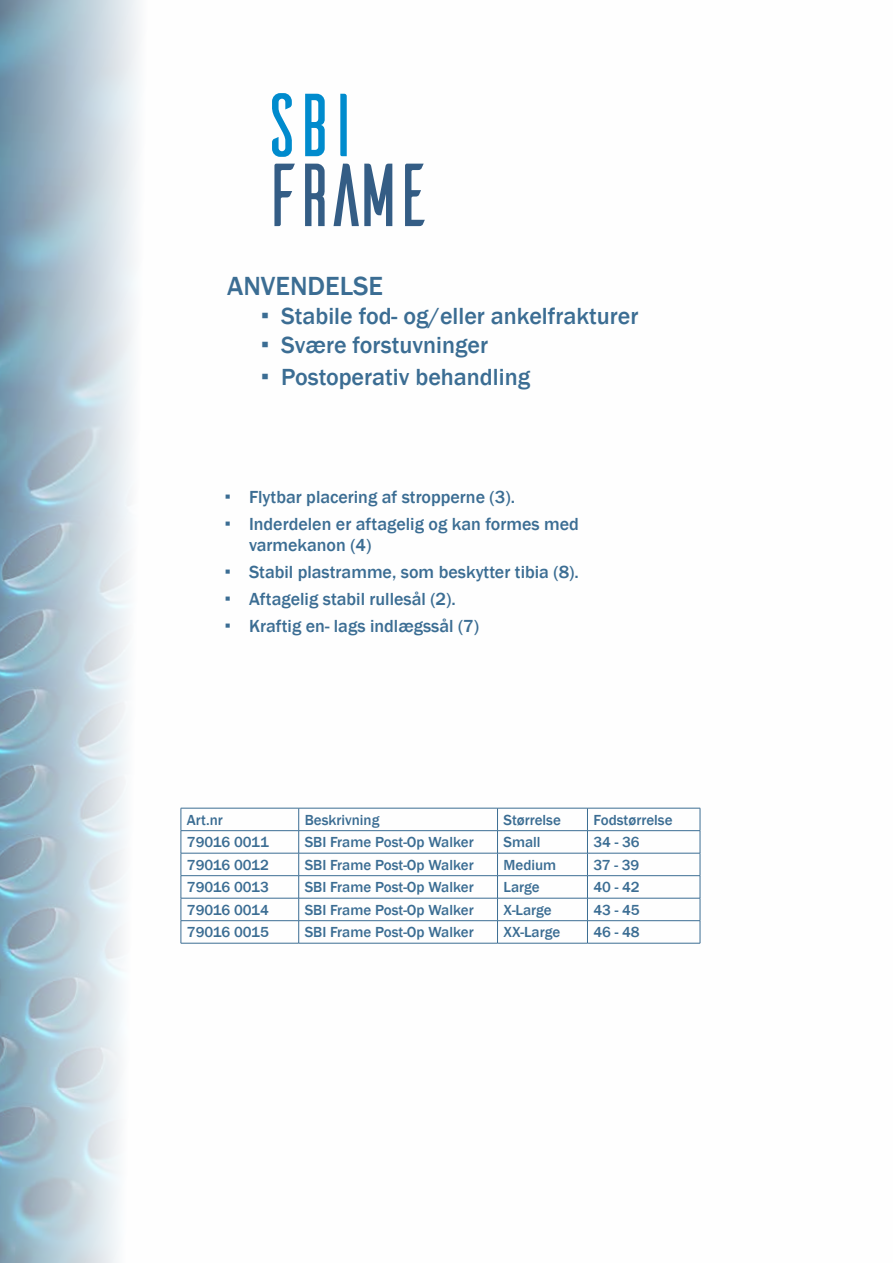
<style>
.page{position:relative;width:893px;height:1263px;background:#fff}
.page>*{position:absolute;margin:0;border:0;box-sizing:border-box;transform-origin:0 0}
.t1{font:89.25px "Ailerons";letter-spacing:-.23em;color:#345d85}
.t2{font:89.25px "Ailerons";color:#008bcd}
.t3{font:500 27px "Franklin Gothic";color:#3b6d93}
.t4{font:500 24px "Franklin Gothic";color:#3b6d93}
.t5{font:500 18px/21.6px "Franklin Gothic";color:#3b6d93}
.t6{font:500 15px "Franklin Gothic";color:#3b6d93}
.s1{font-family:"Akzidenz Grotesk BQ";font-weight:400}
</style>
<div class="page">
<img style="left:0;top:0;width:701px;height:1263px">
<hr style="left:181px;top:808px;width:118px;height:1px;background:#3b6d93">
<hr style="left:299px;top:808px;width:198px;height:1px;background:#3b6d93">
<hr style="left:497px;top:808px;width:90px;height:1px;background:#3b6d93">
<hr style="left:587px;top:808px;width:113px;height:1px;background:#3b6d93">
<hr style="left:181px;top:830px;width:118px;height:1px;background:#3b6d93">
<hr style="left:299px;top:830px;width:198px;height:1px;background:#3b6d93">
<hr style="left:497px;top:830px;width:90px;height:1px;background:#3b6d93">
<hr style="left:587px;top:830px;width:113px;height:1px;background:#3b6d93">
<hr style="left:181px;top:853px;width:118px;height:1px;background:#3b6d93">
<hr style="left:299px;top:853px;width:198px;height:1px;background:#3b6d93">
<hr style="left:497px;top:853px;width:90px;height:1px;background:#3b6d93">
<hr style="left:587px;top:853px;width:113px;height:1px;background:#3b6d93">
<hr style="left:181px;top:875px;width:118px;height:1px;background:#3b6d93">
<hr style="left:299px;top:875px;width:198px;height:1px;background:#3b6d93">
<hr style="left:497px;top:875px;width:90px;height:1px;background:#3b6d93">
<hr style="left:587px;top:875px;width:113px;height:1px;background:#3b6d93">
<hr style="left:181px;top:898px;width:118px;height:1px;background:#3b6d93">
<hr style="left:299px;top:898px;width:198px;height:1px;background:#3b6d93">
<hr style="left:497px;top:898px;width:90px;height:1px;background:#3b6d93">
<hr style="left:587px;top:898px;width:113px;height:1px;background:#3b6d93">
<hr style="left:181px;top:920px;width:118px;height:1px;background:#3b6d93">
<svg style="left:181px;top:808px;width:1px;height:135px"></svg>
<hr style="left:299px;top:920px;width:198px;height:1px;background:#3b6d93">
<svg style="left:298px;top:808px;width:1px;height:135px"></svg>
<hr style="left:497px;top:920px;width:90px;height:1px;background:#3b6d93">
<svg style="left:497px;top:808px;width:1px;height:135px"></svg>
<hr style="left:587px;top:920px;width:113px;height:1px;background:#3b6d93">
<svg style="left:587px;top:808px;width:1px;height:135px"></svg>
<svg style="left:700px;top:808px;width:1px;height:135px"></svg>
<hr style="left:181px;top:943px;width:118px;height:1px;background:#3b6d93">
<hr style="left:299px;top:943px;width:198px;height:1px;background:#3b6d93">
<hr style="left:497px;top:943px;width:90px;height:1px;background:#3b6d93">
<hr style="left:587px;top:943px;width:113px;height:1px;background:#3b6d93">
<h1 class="t2" style="left:255px;top:83px;width:112px">SBI</h1>
<h1 class="t1" style="left:255px;top:152px;width:185px">FRAME</h1>
<h2 class="t3" style="left:227px;top:270px;width:158px">ANVENDELSE</h2>
<h3 class="t4" style="left:261px;top:301px;width:379px"><span class="s1">•</span> Stabile fod- og/eller ankelfrakturer</h3>
<h3 class="t4" style="left:261px;top:330px;width:228px"><span class="s1">•</span> Svære forstuvninger</h3>
<h3 class="t4" style="left:261px;top:362px;width:270px"><span class="s1">•</span> Postoperativ behandling</h3>
<p class="t5" style="left:225px;top:486px;width:292px"><span class="s1">•</span> Flytbar placering af stropperne (3).</p>
<p class="t5" style="left:249px;top:513px;width:331px;text-indent:-24px"><span class="s1">•</span> Inderdelen er aftagelig og kan formes med varmekanon (4)</p>
<p class="t5" style="left:225px;top:561px;width:356px"><span class="s1">•</span> Stabil plastramme, som beskytter tibia (8).</p>
<p class="t5" style="left:225px;top:588px;width:232px"><span class="s1">•</span> Aftagelig stabil rullesål (2).</p>
<p class="t5" style="left:225px;top:615px;width:256px"><span class="s1">•</span> Kraftig en- lags indlægssål (7)</p>
<p class="t6" style="left:187px;top:810px;width:37px">Art.nr</p>
<p class="t6" style="left:305px;top:810px;width:76px">Beskrivning</p>
<p class="t6" style="left:503px;top:810px;width:59px">Størrelse</p>
<p class="t6" style="left:593px;top:810px;width:81px">Fodstørrelse</p>
<p class="t6" style="left:187px;top:833px;width:83px">79016 0011</p>
<p class="t6" style="left:305px;top:833px;width:170px">SBI Frame Post-Op Walker</p>
<p class="t6" style="left:503px;top:833px;width:39px">Small</p>
<p class="t6" style="left:593px;top:833px;width:48px">34 - 36</p>
<p class="t6" style="left:187px;top:855px;width:84px">79016 0012</p>
<p class="t6" style="left:305px;top:855px;width:170px">SBI Frame Post-Op Walker</p>
<p class="t6" style="left:503px;top:855px;width:54px">Medium</p>
<p class="t6" style="left:593px;top:855px;width:47px">37 - 39</p>
<p class="t6" style="left:187px;top:878px;width:84px">79016 0013</p>
<p class="t6" style="left:305px;top:878px;width:170px">SBI Frame Post-Op Walker</p>
<p class="t6" style="left:503px;top:878px;width:38px">Large</p>
<p class="t6" style="left:593px;top:878px;width:48px">40 - 42</p>
<p class="t6" style="left:187px;top:900px;width:83px">79016 0014</p>
<p class="t6" style="left:305px;top:900px;width:170px">SBI Frame Post-Op Walker</p>
<p class="t6" style="left:503px;top:900px;width:50px">X-Large</p>
<p class="t6" style="left:593px;top:900px;width:48px">43 - 45</p>
<p class="t6" style="left:187px;top:923px;width:83px">79016 0015</p>
<p class="t6" style="left:305px;top:923px;width:170px">SBI Frame Post-Op Walker</p>
<p class="t6" style="left:503px;top:923px;width:58px">XX-Large</p>
<p class="t6" style="left:593px;top:923px;width:48px">46 - 48</p>
</div>
